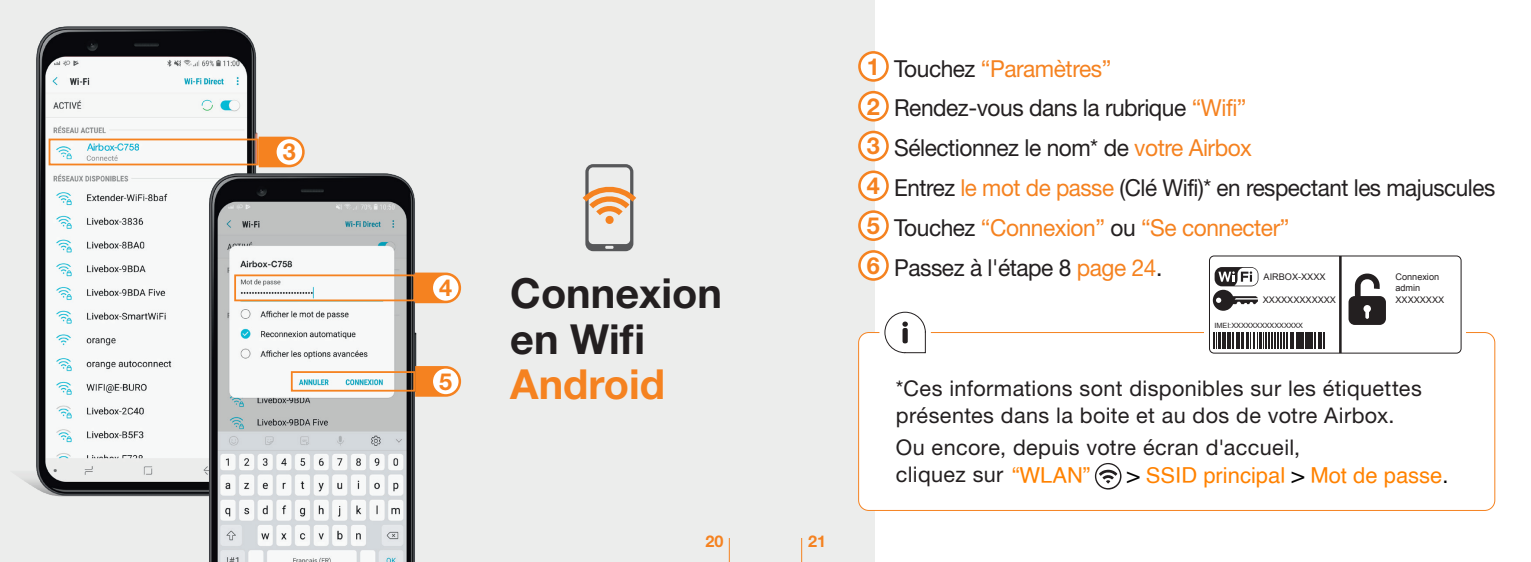
<style>
.page{position:relative;width:1531px;height:562px;background:#fff}
.page>*{position:absolute;margin:0;border:0;box-sizing:border-box;transform-origin:0 0}
.t1{font:700 41.4px/45px "Helvetica Neue LT Pro";color:#231f20}
.t2{font:700 41.4px "Helvetica Neue LT Pro";color:#f58220}
.t3{font:23.4px/39.8px "Helvetica Neue LT Pro";letter-spacing:-.02em;color:#231f20}
.t4{font:700 23.4px "Helvetica Neue LT Pro";color:#f58220}
.t5{font:22px "Helvetica";color:#ff8200}
.t6{font:21.6px/27px "Helvetica Neue LT Pro";letter-spacing:.015em;color:#231f20}
.t7{font:21.6px "Helvetica Neue LT Pro";letter-spacing:.015em;color:#f58220}
.t8{font:700 16.2px "Helvetica Neue LT Pro";color:#f58220}
.t9{font:9.2px/11.4px "Arial";color:#231f20}
.t10{font:7.2px "Arial";letter-spacing:-.005em;color:#231f20}
.s1{font-weight:700;color:#f58220}
.s2{color:#f58220}
.s3{color:#231f20}
.s4{color:#030303}
</style>
<div class="page">
<div style="left:0;top:0;width:875px;height:561px;background:#ecedec"></div>
<img style="left:20px;top:26px;width:239px;height:471px">
<img style="left:188px;top:156px;width:244px;height:405px">
<svg style="left:583px;top:164px;width:53px;height:87px"></svg>
<svg style="left:415px;top:272px;width:46px;height:31px"></svg>
<div style="left:433px;top:275px;width:25px;height:25px;background:#fff;border-radius:50%"></div>
<div style="left:234px;top:274px;width:181px;height:27px;border:2px solid #f58220"></div>
<div style="left:49px;top:138px;width:210px;height:27px;border:2px solid #f58220"></div>
<svg style="left:259px;top:136px;width:46px;height:31px"></svg>
<div style="left:277px;top:139px;width:25px;height:26px;background:#fff;border-radius:50%"></div>
<svg style="left:415px;top:366px;width:46px;height:30px"></svg>
<div style="left:433px;top:368px;width:25px;height:26px;background:#fff;border-radius:50%"></div>
<div style="left:291px;top:371px;width:124px;height:20px;border:2px solid #f58220"></div>
<svg style="left:858px;top:51px;width:31px;height:31px"></svg>
<div style="left:861px;top:54px;width:25px;height:25px;background:#fff;border-radius:50%"></div>
<svg style="left:858px;top:91px;width:31px;height:30px"></svg>
<div style="left:861px;top:93px;width:25px;height:26px;background:#fff;border-radius:50%"></div>
<svg style="left:858px;top:131px;width:31px;height:30px"></svg>
<div style="left:861px;top:133px;width:25px;height:26px;background:#fff;border-radius:50%"></div>
<svg style="left:858px;top:170px;width:31px;height:31px"></svg>
<div style="left:861px;top:173px;width:25px;height:25px;background:#fff;border-radius:50%"></div>
<svg style="left:858px;top:210px;width:31px;height:31px"></svg>
<div style="left:861px;top:213px;width:25px;height:25px;background:#fff;border-radius:50%"></div>
<svg style="left:858px;top:250px;width:31px;height:30px"></svg>
<div style="left:861px;top:252px;width:25px;height:26px;background:#fff;border-radius:50%"></div>
<div style="left:858px;top:332px;width:637px;height:178px;background:#fff;border-radius:10px"></div>
<div style="left:858px;top:332px;width:637px;height:178px;border:1px solid #f58220;border-radius:10px"></div>
<svg style="left:879px;top:311px;width:52px;height:43px"></svg>
<div style="left:902px;top:328px;width:6px;height:15px;background:#231f20;border-radius:2px"></div>
<div style="left:1204px;top:251px;width:262px;height:107px;background:#fff"></div>
<svg style="left:1209px;top:257px;width:252px;height:96px"></svg>
<div style="left:1209px;top:255px;width:252px;height:98px;border:1px solid #231f20;border-radius:5px"></div>
<svg style="left:729px;top:538px;width:1px;height:23px"></svg>
<svg style="left:801px;top:538px;width:1px;height:23px"></svg>
<svg style="left:1094px;top:463px;width:28px;height:27px"></svg>
<p class="t4" style="left:283px;top:137px;width:15px">3</p>
<p class="t4" style="left:439px;top:273px;width:15px">4</p>
<p class="t4" style="left:439px;top:366px;width:15px">5</p>
<h1 class="t1" style="left:510px;top:270px;width:213px">Connexion en Wifi</h1>
<h1 class="t2" style="left:510px;top:358px;width:156px">Android</h1>
<p class="t8" style="left:705px;top:530px;width:20px">20</p>
<p class="t8" style="left:808px;top:530px;width:20px">21</p>
<p class="t3" style="left:867px;top:48px;width:630px"><span class="s1">1</span> Touchez <span class="s2">“Paramètres”<br></span><span class="s1">2</span> Rendez-vous dans la rubrique <span class="s2">“Wifi”<br></span><span class="s1">3</span> Sélectionnez le nom* de <span class="s2">votre Airbox<br></span><span class="s1">4</span> Entrez <span class="s2">le mot de passe</span> (Clé Wifi)* en respectant les majuscules <span class="s1">5</span> Touchez <span class="s2">“Connexion”</span> ou <span class="s2">“Se connecter”<br></span><span class="s1">6</span> Passez à l'étape 8 <span class="s2">page 24</span>.</p>
<p class="t9" style="left:1263px;top:271px;width:63px">AIRBOX-XXXX</p>
<p class="t9" style="left:1263px;top:294px;width:75px">XXXXXXXXXXXX</p>
<p class="t9" style="left:1395px;top:271px;width:50px">Connexion admin<br>XXXXXXXX</p>
<p class="t10" style="left:1214px;top:320px;width:90px">IMEI:XXXXXXXXXXXXXXX</p>
<p class="t6" style="left:896px;top:374px;width:527px">*Ces informations sont disponibles sur les étiquettes présentes dans la boite et au dos de votre Airbox.</p>
<p class="t6" style="left:896px;top:433px;width:406px">Ou encore, depuis votre écran d'accueil, cliquez sur <span class="s2">“Plus”</span></p>
<p class="t7" style="left:1113px;top:461px;width:346px"><span class="s3">&gt;</span> Accès Interface <span class="s3">&gt;</span> Mot de passe<span class="s3">.</span></p>
<p class="t5" style="left:1012px;top:458px;width:80px">“WLAN”</p>
<p class="t5" style="left:1127px;top:458px;width:323px"><span class="s4">&gt;</span> SSID principal <span class="s4">&gt;</span> Mot de passe<span class="s4">.</span></p>
</div>
